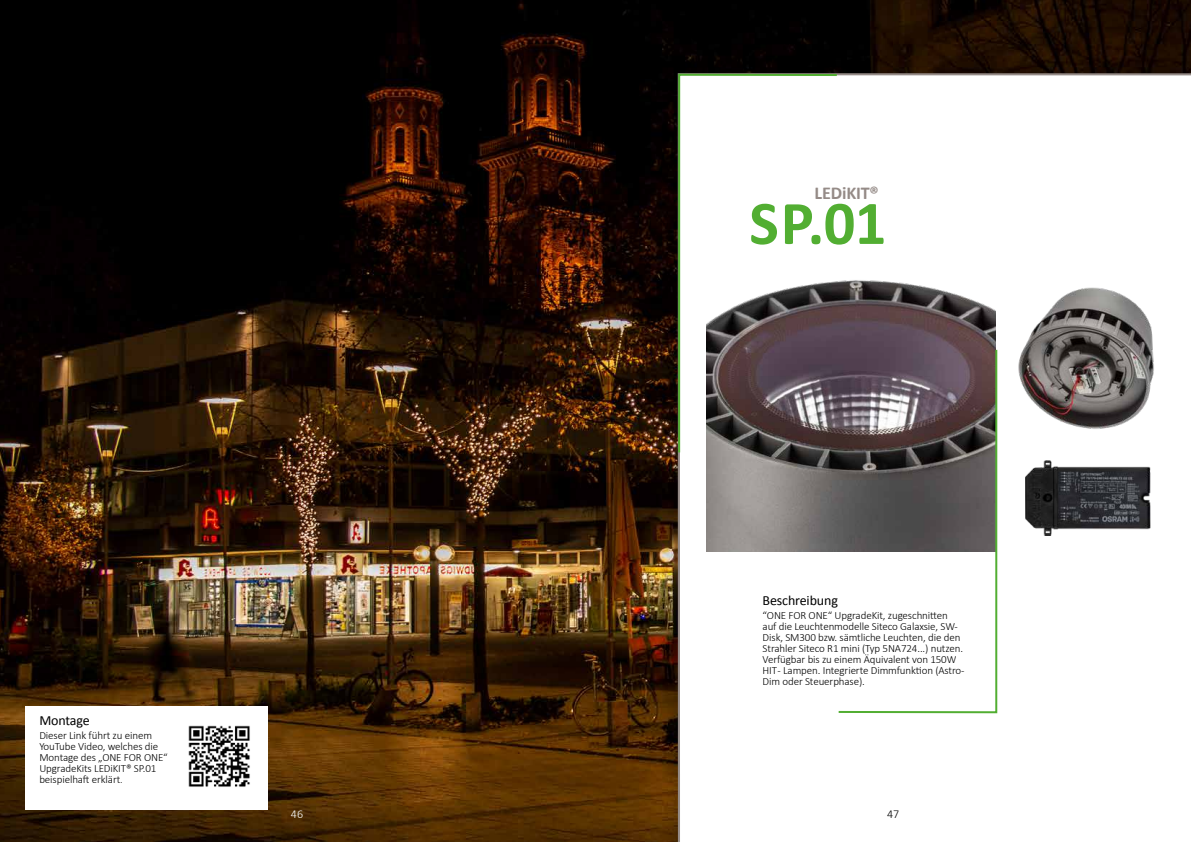
<style>
.page{position:relative;width:1191px;height:842px;background:#fff}
.page>*{position:absolute;margin:0;border:0;box-sizing:border-box;transform-origin:0 0}
.t1{font:700 62.5px "Calibri";color:#52ae32}
.t2{font:700 18.1px "Calibri";letter-spacing:-.01em;color:#958b87}
.t3{font:14px "Calibri";letter-spacing:-.01em;color:#000}
.t4{font:300 12px "Calibri";color:#fff}
.t5{font:300 12px "Calibri";color:#000}
.t6{font:300 11px/11px "Calibri";letter-spacing:-.01em;color:#000}
.s1{font-size:10px}
</style>
<div class="page">
<img style="left:0;top:0;width:1191px;height:842px">
<div style="left:26px;top:706px;width:242px;height:103px;background:#fff"></div>
<img style="left:188px;top:725px;width:62px;height:62px">
<div style="left:662px;top:57px;width:529px;height:785px;background:#000;opacity:.41"></div>
<svg style="left:676px;top:72px;width:515px;height:770px"></svg>
<svg style="left:681px;top:394px;width:510px;height:448px"></svg>
<svg style="left:677px;top:73px;width:162px;height:381px"></svg>
<img style="left:706px;top:272px;width:289px;height:279px">
<img style="left:1019px;top:285px;width:136px;height:144px">
<img style="left:1026px;top:461px;width:124px;height:74px">
<svg style="left:836px;top:348px;width:162px;height:366px"></svg>
<h2 class="t2" style="left:814px;top:180px;width:66px">LEDiKIT®</h2>
<h1 class="t1" style="left:749px;top:179px;width:139px">SP.01</h1>
<p class="t3" style="left:39px;top:710px;width:52px">Montage</p>
<p class="t6" style="left:39px;top:730px;width:130px">Dieser Link führt zu einem<br>YouTube Video, welches die<br>Montage des „ONE FOR ONE“<br>UpgradeKits LEDiKIT® SP.01 beispielhaft erklärt<span class="s1">.</span></p>
<p class="t3" style="left:762px;top:591px;width:77px">Beschreibung</p>
<p class="t6" style="left:762px;top:610px;width:203px">“ONE FOR ONE“ UpgradeKit, zugeschnitten auf die Leuchtenmodelle Siteco Galaxsie, SW-Disk, SM300 bzw. sämtliche Leuchten, die den Strahler Siteco R1 mini (Typ 5NA724...) nutzen.<br>Verfügbar bis zu einem Äquivalent von 150W HIT - Lampen. Integrierte Dimmfunktion (Astro-Dim oder Steuerphase).</p>
<p class="t4" style="left:291px;top:807px;width:14px">46</p>
<p class="t5" style="left:887px;top:807px;width:14px">47</p>
</div>
